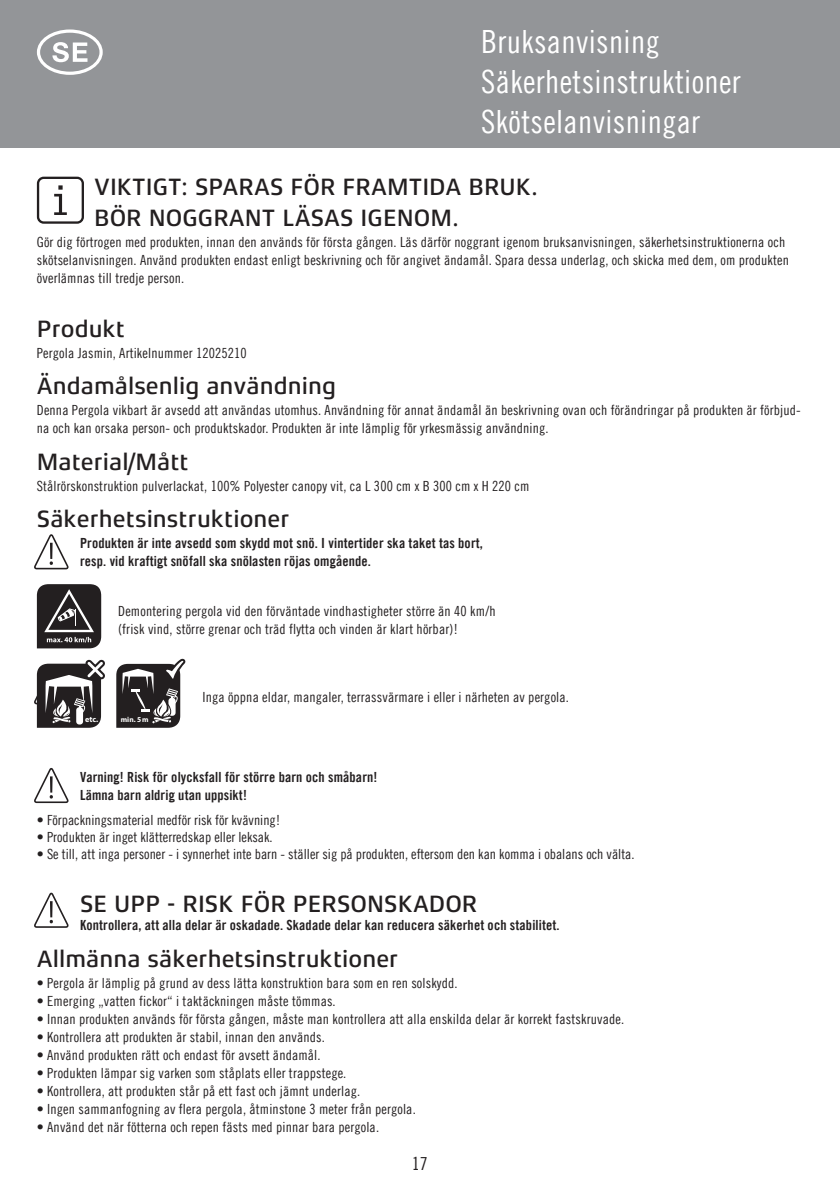
<style>
.page{position:relative;width:840px;height:1191px;background:#fff}
.page>*{position:absolute;margin:0;border:0;box-sizing:border-box;transform-origin:0 0}
.t1{font:32px/40px "Trade Gothic Hornbach Cn 18";letter-spacing:.01em;color:#fff}
.t2{font:500 24px/30.8px "Xenois Sans Pro";color:#231f20}
.t3{font:18px "Trade Gothic Hornbach Cn 18";color:#231f20}
.t4{font:14px/18px "Trade Gothic Hornbach Cn 18";letter-spacing:.01em;color:#231f20}
.t5{font:14px/18px "Trade Gothic Hornbach Bd Cn 20";letter-spacing:.01em;color:#231f20}
.t6{font:700 8.2px "Myriad Pro";color:#fff}
.t7{font:700 7.4px "Myriad Pro";color:#fff}
</style>
<div class="page">
<div style="left:0;top:0;width:839px;height:147px;background:#939598"></div>
<div style="left:37px;top:177px;width:47px;height:47px;border:2px solid #231f20;border-radius:6px"></div>
<svg style="left:54px;top:185px;width:13px;height:30px"></svg>
<svg style="left:34px;top:768px;width:35px;height:36px"></svg>
<svg style="left:34px;top:892px;width:35px;height:36px"></svg>
<svg style="left:34px;top:534px;width:35px;height:36px"></svg>
<svg style="left:116px;top:659px;width:70px;height:69px"></svg>
<svg style="left:34px;top:660px;width:71px;height:68px"></svg>
<svg style="left:37px;top:584px;width:64px;height:64px;background:#423f40"></svg>
<svg style="left:37px;top:29px;width:66px;height:46px"></svg>
<h1 class="t1" style="left:481px;top:21px;width:261px">Bruksanvisning<br>Säkerhetsinstruktioner<br>Skötselanvisningar</h1>
<h2 class="t2" style="left:94px;top:171px;width:445px">VIKTIGT: SPARAS FÖR FRAMTIDA BRUK.<br>BÖR NOGGRANT LÄSAS IGENOM.</h2>
<p class="t4" style="left:37px;top:232px;width:753px">Gör dig förtrogen med produkten, innan den används för första gången. Läs därför noggrant igenom bruksanvisningen, säkerhetsinstruktionerna och skötselanvisningen. Använd produkten endast enligt beskrivning och för angivet ändamål. Spara dessa underlag, och skicka med dem, om produkten överlämnas till tredje person.</p>
<h2 class="t2" style="left:37px;top:313px;width:90px">Produkt</h2>
<p class="t4" style="left:37px;top:344px;width:211px">Pergola Jasmin, Artikelnummer 12025210</p>
<h2 class="t2" style="left:37px;top:371px;width:300px">Ändamålsenlig användning</h2>
<p class="t4" style="left:37px;top:401px;width:765px">Denna Pergola vikbart är avsedd att användas utomhus. Användning för annat ändamål än beskrivning ovan och förändringar på produkten är förbjud&shy;na och kan orsaka person- och produktskador. Produkten är inte lämplig för yrkesmässig användning.</p>
<h2 class="t2" style="left:37px;top:446px;width:153px">Material/Mått</h2>
<p class="t4" style="left:37px;top:476px;width:494px">Stålrörskonstruktion pulverlackat, 100% Polyester canopy vit, ca L 300 cm x B 300 cm x H 220 cm</p>
<h2 class="t2" style="left:37px;top:503px;width:254px">Säkerhetsinstruktioner</h2>
<p class="t5" style="left:80px;top:534px;width:404px">Produkten är inte avsedd som skydd mot snö. I vintertider ska taket tas bort, resp. vid kraftigt snöfall ska snölasten röjas omgående.</p>
<p class="t4" style="left:118px;top:602px;width:378px">Demontering pergola vid den förväntade vindhastigheter större än 40 km/h (frisk vind, större grenar och träd flytta och vinden är klart hörbar)!</p>
<p class="t6" style="left:85px;top:713px;width:14px">etc.</p>
<p class="t7" style="left:121px;top:714px;width:29px">min. 5m</p>
<p class="t4" style="left:202px;top:688px;width:368px">Inga öppna eldar, mangaler, terrassvärmare i eller i närheten av pergola.</p>
<p class="t5" style="left:80px;top:768px;width:298px">Varning! Risk för olycksfall för större barn och småbarn!<br>Lämna barn aldrig utan uppsikt!</p>
<p class="t4" style="left:37px;top:811px;width:245px">• Förpackningsmaterial medför risk för kvävning!</p>
<p class="t4" style="left:37px;top:828px;width:237px">• Produkten är inget klätterredskap eller leksak.</p>
<p class="t4" style="left:37px;top:845px;width:599px">• Se till, att inga personer - i synnerhet inte barn - ställer sig på produkten, eftersom den kan komma i obalans och välta.</p>
<h2 class="t2" style="left:80px;top:888px;width:399px">SE UPP - RISK FÖR PERSONSKADOR</h2>
<p class="t5" style="left:80px;top:916px;width:481px">Kontrollera, att alla delar är oskadade. Skadade delar kan reducera säkerhet och stabilitet.</p>
<h2 class="t2" style="left:37px;top:943px;width:363px">Allmänna säkerhetsinstruktioner</h2>
<p class="t4" style="left:37px;top:973px;width:422px">• Pergola är lämplig på grund av dess lätta konstruktion bara som en ren solskydd.</p>
<p class="t4" style="left:37px;top:991px;width:300px">• Emerging „vatten fickor“ i taktäckningen måste tömmas.</p>
<p class="t4" style="left:37px;top:1009px;width:588px">• Innan produkten används för första gången, måste man kontrollera att alla enskilda delar är korrekt fastskruvade.</p>
<p class="t4" style="left:37px;top:1027px;width:289px">• Kontrollera att produkten är stabil, innan den används.</p>
<p class="t4" style="left:37px;top:1045px;width:285px">• Använd produkten rätt och endast för avsett ändamål.</p>
<p class="t4" style="left:37px;top:1063px;width:311px">• Produkten lämpar sig varken som ståplats eller trappstege.</p>
<p class="t4" style="left:37px;top:1081px;width:325px">• Kontrollera, att produkten står på ett fast och jämnt underlag.</p>
<p class="t4" style="left:37px;top:1099px;width:380px">• Ingen sammanfogning av flera pergola, åtminstone 3 meter från pergola.</p>
<p class="t4" style="left:37px;top:1117px;width:343px">• Använd det när fötterna och repen fästs med pinnar bara pergola.</p>
<p class="t3" style="left:412px;top:1152px;width:17px">17</p>
</div>
